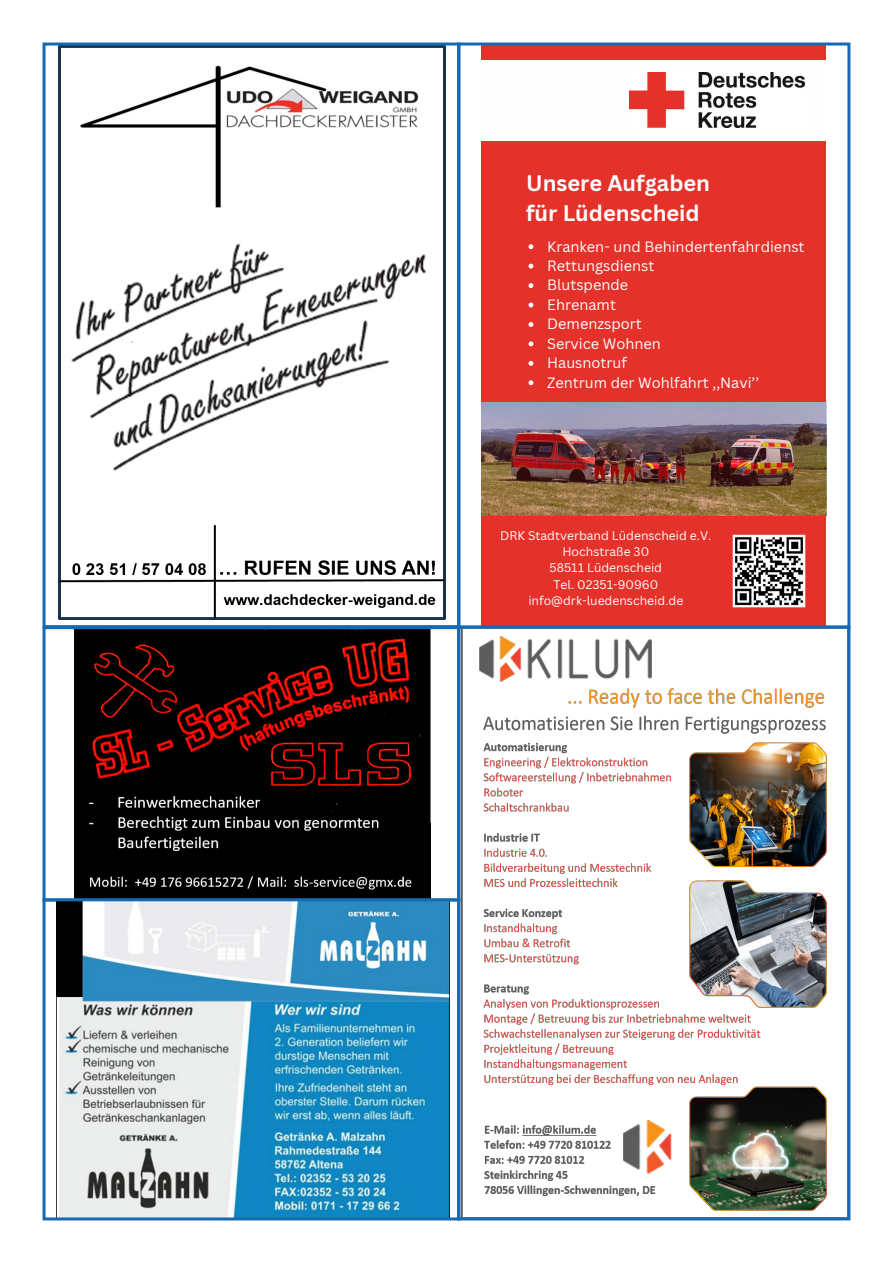
<style>
.page{position:relative;width:893px;height:1263px;background:#fff}
.page>*{position:absolute;margin:0;border:0;box-sizing:border-box;transform-origin:0 0}
.t1{font:700 21.9px/29.1px "Canva Sans";color:#fefefe}
.t2{font:14.55px/19.5px "Canva Sans";color:#fefefe}
.t3{font:12.15px/16.2px "Canva Sans";color:#fefefe;text-align:center}
</style>
<div class="page">
<img style="left:74px;top:630px;width:357px;height:267px">
<div style="left:43px;top:626px;width:417px;height:275px;border:3px solid #166ab3"></div>
<img style="left:57px;top:902px;width:392px;height:314px">
<div style="left:43px;top:898px;width:417px;height:322px;border:3px solid #166ab3"></div>
<img style="left:461px;top:630px;width:366px;height:586px">
<div style="left:457px;top:626px;width:393px;height:594px;border:3px solid #166ab3"></div>
<div style="left:482px;top:44px;width:344px;height:583px;background:#e4312a"></div>
<div style="left:482px;top:60px;width:344px;height:81px;background:#fefefe"></div>
<img style="left:629px;top:73px;width:175px;height:55px">
<img style="left:482px;top:403px;width:344px;height:113px">
<img style="left:733px;top:535px;width:72px;height:73px">
<svg style="left:528px;top:244px;width:5px;height:5px"></svg>
<svg style="left:528px;top:264px;width:5px;height:5px"></svg>
<svg style="left:528px;top:283px;width:5px;height:5px"></svg>
<svg style="left:528px;top:303px;width:5px;height:4px"></svg>
<svg style="left:528px;top:322px;width:5px;height:5px"></svg>
<svg style="left:528px;top:341px;width:5px;height:5px"></svg>
<svg style="left:528px;top:361px;width:5px;height:5px"></svg>
<svg style="left:528px;top:380px;width:5px;height:5px"></svg>
<div style="left:457px;top:43px;width:393px;height:585px;border:3px solid #166ab3"></div>
<img style="left:58px;top:47px;width:388px;height:573px">
<div style="left:43px;top:43px;width:417px;height:585px;border:3px solid #166ab3"></div>
<p class="t1" style="left:526px;top:169px;width:185px">Unsere Aufgaben für Lüdenscheid</p>
<p class="t2" style="left:547px;top:237px;width:259px">Kranken- und Behindertenfahrdienst<br>Rettungsdienst<br>Blutspende<br>Ehrenamt<br>Demenzsport<br>Service Wohnen<br>Hausnotruf<br>Zentrum der Wohlfahrt ,,Navi’’</p>
<p class="t3" style="left:500px;top:528px;width:213px">DRK Stadtverband Lüdenscheid e.V.<br>Hochstraße 30<br>58511 Lüdenscheid<br>Tel. 02351-90960 info@drk-luedenscheid.de</p>
</div>
